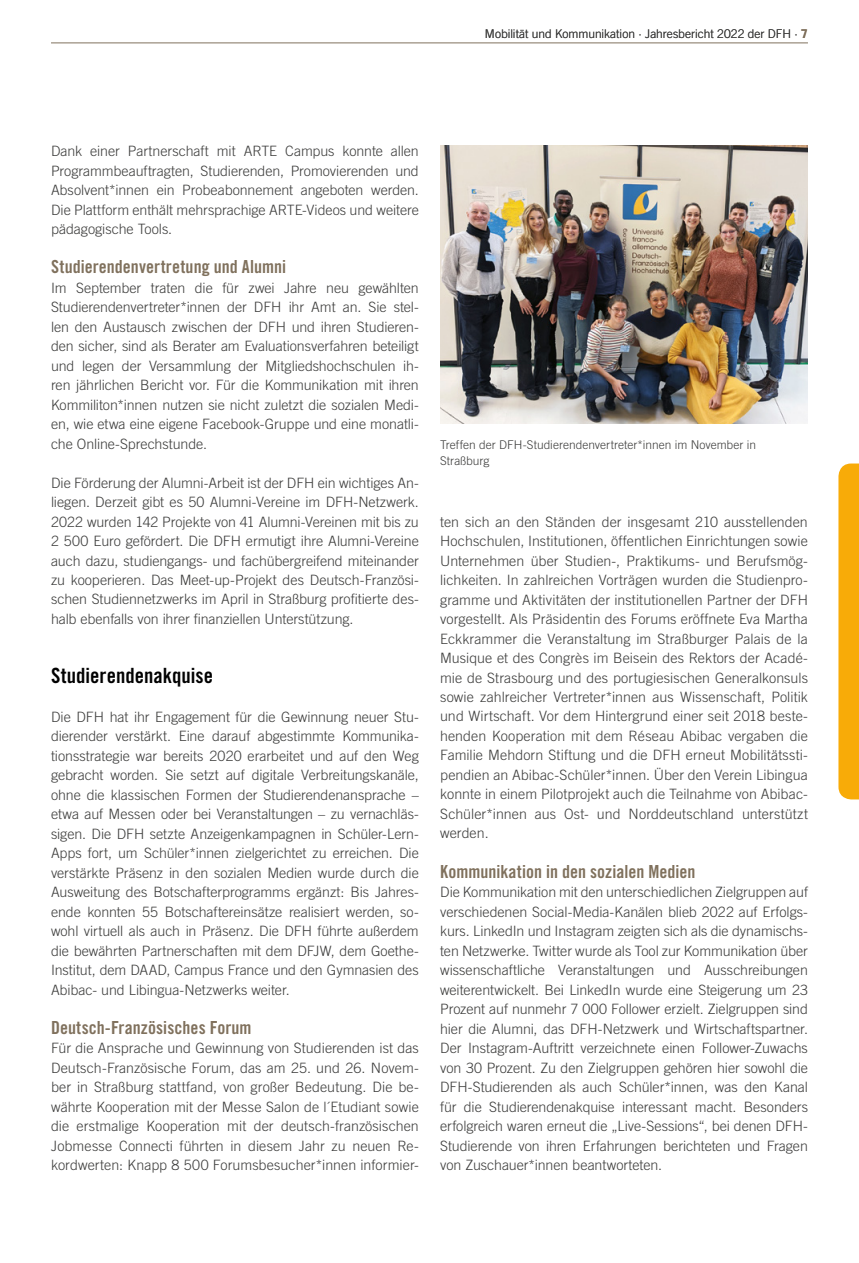
<style>
.page{position:relative;width:859px;height:1263px;background:#fff}
.page>*{position:absolute;margin:0;border:0;box-sizing:border-box;transform-origin:0 0}
.t1{font:21px "Trade Gothic LT Std Bd Cn 20";color:#000}
.t2{font:18px "Trade Gothic LT Std Bd Cn 20";color:#80715d}
.t3{font:300 14.25px/19.5px "Trade Gothic LT Std";letter-spacing:-.005em;color:#3c3c3b;text-align:justify}
.t4{font:300 12px/16.5px "Trade Gothic LT Std";color:#3c3c3b}
.s1{font-weight:700;color:#80715d}
</style>
<div class="page">
<img style="left:440px;top:145px;width:368px;height:279px">
<div style="left:838px;top:463px;width:21px;height:336px;background:#f8ab08"></div>
<hr style="left:51px;top:43px;width:757px;height:1px;background:#80715d">
<p class="t4" style="left:485px;top:26px;width:324px">Mobilität und Kommunikation · Jahresbericht 2022 der DFH · <span class="s1">7</span></p>
<p class="t3" style="left:51px;top:141px;width:369px">Dank einer Partnerschaft mit ARTE Campus konnte allen Programmbeauftragten, Studierenden, Promovierenden und Absolvent*innen ein Probeabonnement angeboten werden.<br>Die Plattform enthält mehrsprachige ARTE-Videos und weitere pädagogische Tools.</p>
<p class="t2" style="left:51px;top:256px;width:237px">Studierendenvertretung und Alumni</p>
<p class="t3" style="left:51px;top:277px;width:369px">Im September traten die für zwei Jahre neu gewählten Studierendenvertreter*innen der DFH ihr Amt an. Sie stel&shy;len den Austausch zwischen der DFH und ihren Studieren&shy;den sicher, sind als Berater am Evaluationsverfahren beteiligt und legen der Versammlung der Mitgliedshochschulen ih&shy;ren jährlichen Bericht vor. Für die Kommunikation mit ihren Kommiliton*innen nutzen sie nicht zuletzt die sozialen Medi&shy;en, wie etwa eine eigene Facebook-Gruppe und eine monatli&shy;che Online-Sprechstunde.</p>
<p class="t3" style="left:51px;top:472px;width:369px">Die Förderung der Alumni-Arbeit ist der DFH ein wichtiges An&shy;liegen. Derzeit gibt es 50 Alumni-Vereine im DFH-Netzwerk.<br>2022 wurden 142 Projekte von 41 Alumni-Vereinen mit bis zu 2 500 Euro gefördert. Die DFH ermutigt ihre Alumni-Vereine auch dazu, studiengangs- und fachübergreifend miteinander zu kooperieren. Das Meet-up-Projekt des Deutsch-Französi&shy;schen Studiennetzwerks im April in Straßburg profitierte des&shy;halb ebenfalls von ihrer finanziellen Unterstützung.</p>
<h1 class="t1" style="left:51px;top:662px;width:164px">Studierendenakquise</h1>
<p class="t3" style="left:51px;top:706px;width:369px">Die DFH hat ihr Engagement für die Gewinnung neuer Stu&shy;dierender verstärkt. Eine darauf abgestimmte Kommunika&shy;tionsstrategie war bereits 2020 erarbeitet und auf den Weg gebracht worden. Sie setzt auf digitale Verbreitungskanäle, ohne die klassischen Formen der Studierendenansprache – etwa auf Messen oder bei Veranstaltungen – zu vernachläs&shy;sigen. Die DFH setzte Anzeigenkampagnen in Schüler-Lern-Apps fort, um Schüler*innen zielgerichtet zu erreichen. Die verstärkte Präsenz in den sozialen Medien wurde durch die Ausweitung des Botschafterprogramms ergänzt: Bis Jahres&shy;ende konnten 55 Botschaftereinsätze realisiert werden, so&shy;wohl virtuell als auch in Präsenz. Die DFH führte außerdem die bewährten Partnerschaften mit dem DFJW, dem Goethe-Institut, dem DAAD, Campus France und den Gymnasien des Abibac- und Libingua-Netzwerks weiter.</p>
<p class="t2" style="left:51px;top:1016px;width:202px">Deutsch-Französisches Forum</p>
<p class="t3" style="left:51px;top:1038px;width:369px">Für die Ansprache und Gewinnung von Studierenden ist das Deutsch-Französische Forum, das am 25. und 26. Novem&shy;ber in Straßburg stattfand, von großer Bedeutung. Die be&shy;währte Kooperation mit der Messe Salon de l´Etudiant sowie die erstmalige Kooperation mit der deutsch-französischen Jobmesse Connecti führten in diesem Jahr zu neuen Re&shy;kordwerten: Knapp 8 500 Forumsbesucher*innen informier-</p>
<p class="t4" style="left:440px;top:436px;width:317px">Treffen der DFH-Studierendenvertreter*innen im November in<br>Straßburg</p>
<p class="t3" style="left:440px;top:511px;width:369px">ten sich an den Ständen der insgesamt 210 ausstellenden Hochschulen, Institutionen, öffentlichen Einrichtungen sowie Unternehmen über Studien-, Praktikums- und Berufsmög&shy;lichkeiten. In zahlreichen Vorträgen wurden die Studienpro&shy;gramme und Aktivitäten der institutionellen Partner der DFH vorgestellt. Als Präsidentin des Forums eröffnete Eva Martha Eckkrammer die Veranstaltung im Straßburger Palais de la Musique et des Congrès im Beisein des Rektors der Acadé&shy;mie de Strasbourg und des portugiesischen Generalkonsuls sowie zahlreicher Vertreter*innen aus Wissenschaft, Politik und Wirtschaft. Vor dem Hintergrund einer seit 2018 beste&shy;henden Kooperation mit dem Réseau Abibac vergaben die Familie Mehdorn Stiftung und die DFH erneut Mobilitätssti&shy;pendien an Abibac-Schüler*innen. Über den Verein Libingua konnte in einem Pilotprojekt auch die Teilnahme von Abibac-Schüler*innen aus Ost- und Norddeutschland unterstützt werden.</p>
<p class="t2" style="left:440px;top:860px;width:257px">Kommunikation in den sozialen Medien</p>
<p class="t3" style="left:440px;top:882px;width:369px">Die Kommunikation mit den unterschiedlichen Zielgruppen auf verschiedenen Social-Media-Kanälen blieb 2022 auf Erfolgs&shy;kurs. LinkedIn und Instagram zeigten sich als die dynamischs&shy;ten Netzwerke. Twitter wurde als Tool zur Kommunikation über wissenschaftliche Veranstaltungen und Ausschreibungen weiterentwickelt. Bei LinkedIn wurde eine Steigerung um 23<br>Prozent auf nunmehr 7 000 Follower erzielt. Zielgruppen sind hier die Alumni, das DFH-Netzwerk und Wirtschaftspartner.<br>Der Instagram-Auftritt verzeichnete einen Follower-Zuwachs von 30 Prozent. Zu den Zielgruppen gehören hier sowohl die DFH-Studierenden als auch Schüler*innen, was den Kanal für die Studierendenakquise interessant macht. Besonders erfolgreich waren erneut die „Live-Sessions“, bei denen DFH-Studierende von ihren Erfahrungen berichteten und Fragen von Zuschauer*innen beantworteten.</p>
</div>
